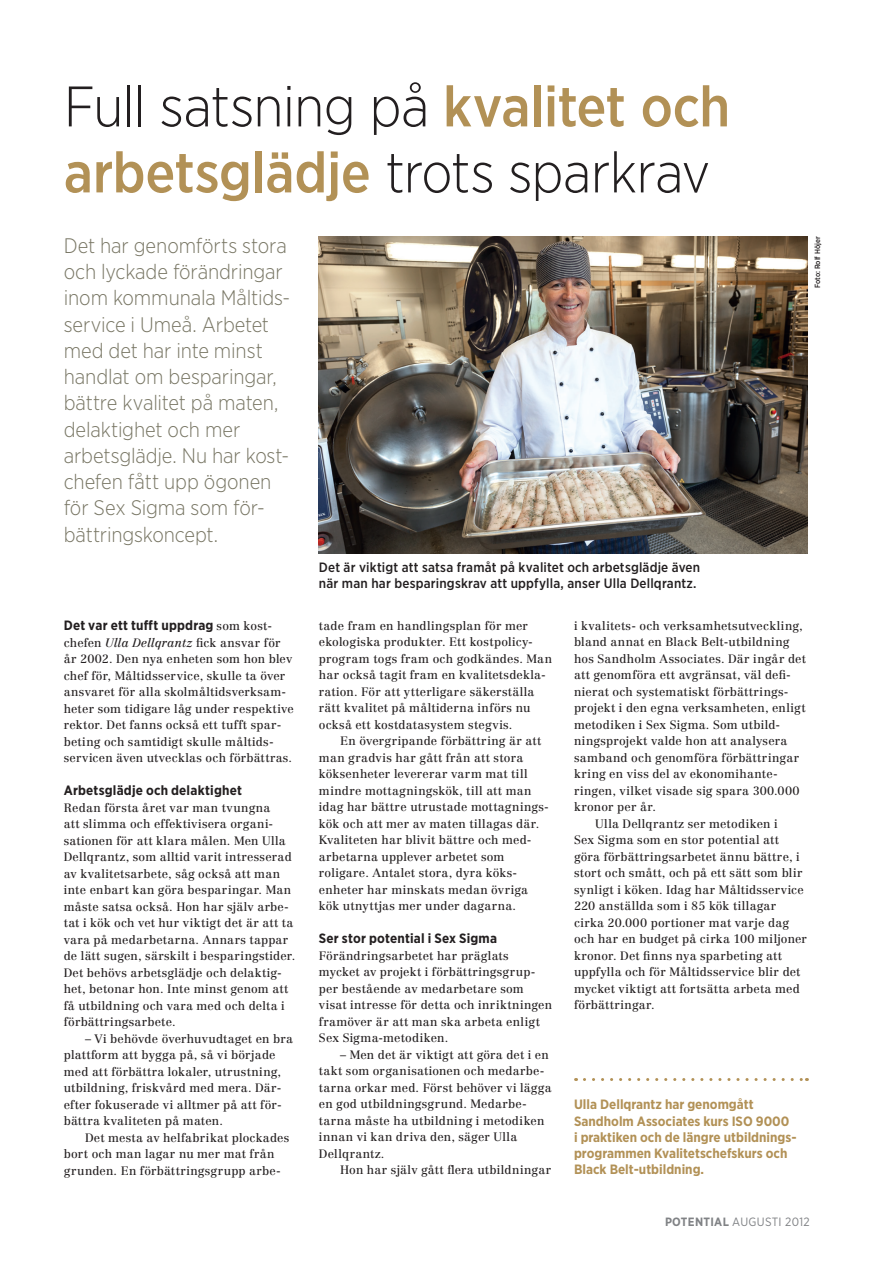
<style>
.page{position:relative;width:893px;height:1263px;background:#fff}
.page>*{position:absolute;margin:0;border:0;box-sizing:border-box;transform-origin:0 0}
.Rubrik_light{font:300 57px/66px "Gotham Narrow";letter-spacing:-.02em;color:#231f20}
.Ingress{font:300 21px/26.2px "Gotham Narrow";letter-spacing:-.005em;color:#787664}
.Utbildningsnot{font:700 13.5px/16.2px "Gotham Narrow";color:#b29156}
.Bildtext_liten{font:500 13.5px/16.2px "Gotham Narrow";letter-spacing:.015em;color:#231f20}
.Mellanrubrik{font:700 13.5px "Gotham Narrow";letter-spacing:.015em;color:#231f20}
.Brödtext{font:700 13.5px "Gotham Narrow";letter-spacing:.015em;color:#231f20}
.Brödtext_indrag{font:12px/16.5px "Centennial";letter-spacing:.015em;color:#231f20}
.Brödtext-2{font:12px/16.5px "Centennial";letter-spacing:.015em;color:#231f20}
.t1{font:12px "Gotham Narrow";letter-spacing:.025em;color:#808285}
.Fotobyline{font:500 7.5px "Gotham Narrow";color:#231f20}
.s1{font-weight:500;color:#b29156}
.s2{font-family:"Centennial";font-weight:400;font-size:12px}
.s3{font-style:italic}
.s4{font-weight:700}
</style>
<div class="page">
<img style="left:319px;top:236px;width:489px;height:317px">
<svg style="left:584px;top:1078px;width:223px;height:3px"></svg>
<p class="Rubrik_light" style="left:64px;top:72px;width:668px">Full satsning på <span class="s1">kvalitet och arbetsglädje</span> trots sparkrav</p>
<p class="Ingress" style="left:64px;top:232px;width:228px">Det har genomförts stora och lyckade förändringar inom kommunala Måltids&shy;service i Umeå. Arbetet med det har inte minst handlat om besparingar, bättre kvalitet på maten, delaktighet och mer arbetsglädje. Nu har kost&shy;chefen fått upp ögonen för Sex Sigma som för&shy;bättringskoncept.</p>
<p class="Bildtext_liten" style="left:319px;top:559px;width:383px">Det är viktigt att satsa framåt på kvalitet och arbetsglädje även när man har besparingskrav att uppfylla, anser Ulla Dellqrantz.</p>
<p class="Fotobyline" style="left:813px;top:288px;width:53px;rotate:-90deg">Foto: Rolf Höjer</p>
<p class="Brödtext" style="left:64px;top:617px;width:210px">Det var ett tufft uppdrag <span class="s2">som kost-</span></p>
<p class="Brödtext-2" style="left:64px;top:634px;width:231px">chefen <span class="s3">Ulla Dellqrantz</span> fick ansvar för år 2002. Den nya enheten som hon blev chef för, Måltidsservice, skulle ta över ansvaret för alla skolmåltidsverksam&shy;heter som tidigare låg under respektive rektor. Det fanns också ett tufft spar&shy;beting och samtidigt skulle måltids---- servicen även utvecklas och förbättras.</p>
<p class="Mellanrubrik" style="left:64px;top:782px;width:180px">Arbetsglädje och delaktighet</p>
<p class="Brödtext-2" style="left:64px;top:799px;width:233px">Redan första året var man tvungna<br>att slimma och effektivisera organi&shy;sationen för att klara målen. Men Ulla Dellqrantz, som alltid varit intresserad av kvalitetsarbete, såg också att man inte enbart kan göra besparingar. Man måste satsa också. Hon har själv arbe&shy;tat i kök och vet hur viktigt det är att ta vara på medarbetarna. Annars tappar de lätt sugen, särskilt i besparingstider.<br>Det behövs arbetsglädje och delaktig&shy;het, betonar hon. Inte minst genom att få utbildning och vara med och delta i förbättringsarbete.</p>
<p class="Brödtext_indrag" style="left:64px;top:1030px;width:231px;text-indent:21px">– Vi behövde överhuvudtaget en bra plattform att bygga på, så vi började med att förbättra lokaler, utrustning, utbildning, friskvård med mera. Där&shy;efter fokuserade vi alltmer på att för&shy;bättra kvaliteten på maten.</p>
<p class="Brödtext_indrag" style="left:64px;top:1129px;width:227px;text-indent:21px">Det mesta av helfabrikat plockades bort och man lagar nu mer mat från grunden. En förbättringsgrupp arbe-</p>
<p class="Brödtext_indrag" style="left:319px;top:617px;width:235px">tade fram en handlingsplan för mer ekologiska produkter. Ett kostpolicy&shy;program togs fram och godkändes. Man har också tagit fram en kvalitetsdekla&shy;ration. För att ytterligare säkerställa rätt kvalitet på måltiderna införs nu också ett kostdatasystem stegvis.</p>
<p class="Brödtext_indrag" style="left:319px;top:733px;width:232px;text-indent:21px">En övergripande förbättring är att man gradvis har gått från att stora köksenheter levererar varm mat till mindre mottagningskök, till att man idag har bättre utrustade mottagnings&shy;kök och att mer av maten tillagas där.<br>Kvaliteten har blivit bättre och med&shy;arbetarna upplever arbetet som roligare. Antalet stora, dyra köks&shy;enheter har minskats medan övriga kök utnyttjas mer under dagarna.</p>
<p class="Mellanrubrik" style="left:319px;top:930px;width:180px">Ser stor potential i Sex Sigma</p>
<p class="Brödtext-2" style="left:319px;top:947px;width:235px">Förändringsarbetet har präglats mycket av projekt i förbättringsgrup&shy;per bestående av medarbetare som visat intresse för detta och inriktningen framöver är att man ska arbeta enligt Sex Sigma-metodiken.</p>
<p class="Brödtext_indrag" style="left:319px;top:1046px;width:234px;text-indent:21px">– Men det är viktigt att göra det i en takt som organisationen och medarbe&shy;tarna orkar med. Först behöver vi lägga en god utbildningsgrund. Medarbe&shy;tarna måste ha utbildning i metodiken innan vi kan driva den, säger Ulla<br>Dellqrantz.</p>
<p class="Brödtext_indrag" style="left:340px;top:1161px;width:213px">Hon har själv gått flera utbildningar</p>
<p class="Brödtext_indrag" style="left:574px;top:617px;width:233px">i kvalitets- och verksamhetsutveckling, bland annat en Black Belt-utbildning hos Sandholm Associates. Där ingår det att genomföra ett avgränsat, väl defi&shy;nierat och systematiskt förbättrings&shy;projekt i den egna verksamheten, enligt metodiken i Sex Sigma. Som utbild&shy;ningsprojekt valde hon att analysera samband och genomföra förbättringar kring en viss del av ekonomihante&shy;ringen, vilket visade sig spara 300.000 kronor per år.</p>
<p class="Brödtext_indrag" style="left:574px;top:815px;width:235px;text-indent:21px">Ulla Dellqrantz ser metodiken i<br>Sex Sigma som en stor potential att göra förbättringsarbetet ännu bättre, i stort och smått, och på ett sätt som blir synligt i köken. Idag har Måltidsservice 220 anställda som i 85 kök tillagar cirka 20.000 portioner mat varje dag och har en budget på cirka 100 miljoner kronor. Det finns nya sparbeting att uppfylla och för Måltidsservice blir det mycket viktigt att fortsätta arbeta med förbättringar.</p>
<p class="Utbildningsnot" style="left:574px;top:1096px;width:224px">Ulla Dellqrantz har genomgått Sandholm Associates kurs ISO 9000<br>i praktiken och de längre utbildnings&shy;programmen Kvalitetschefskurs och Black Belt-utbildning.</p>
<p class="t1" style="left:665px;top:1214px;width:146px"><span class="s4">POTENTIAL</span> AUGUSTI 2012</p>
</div>
